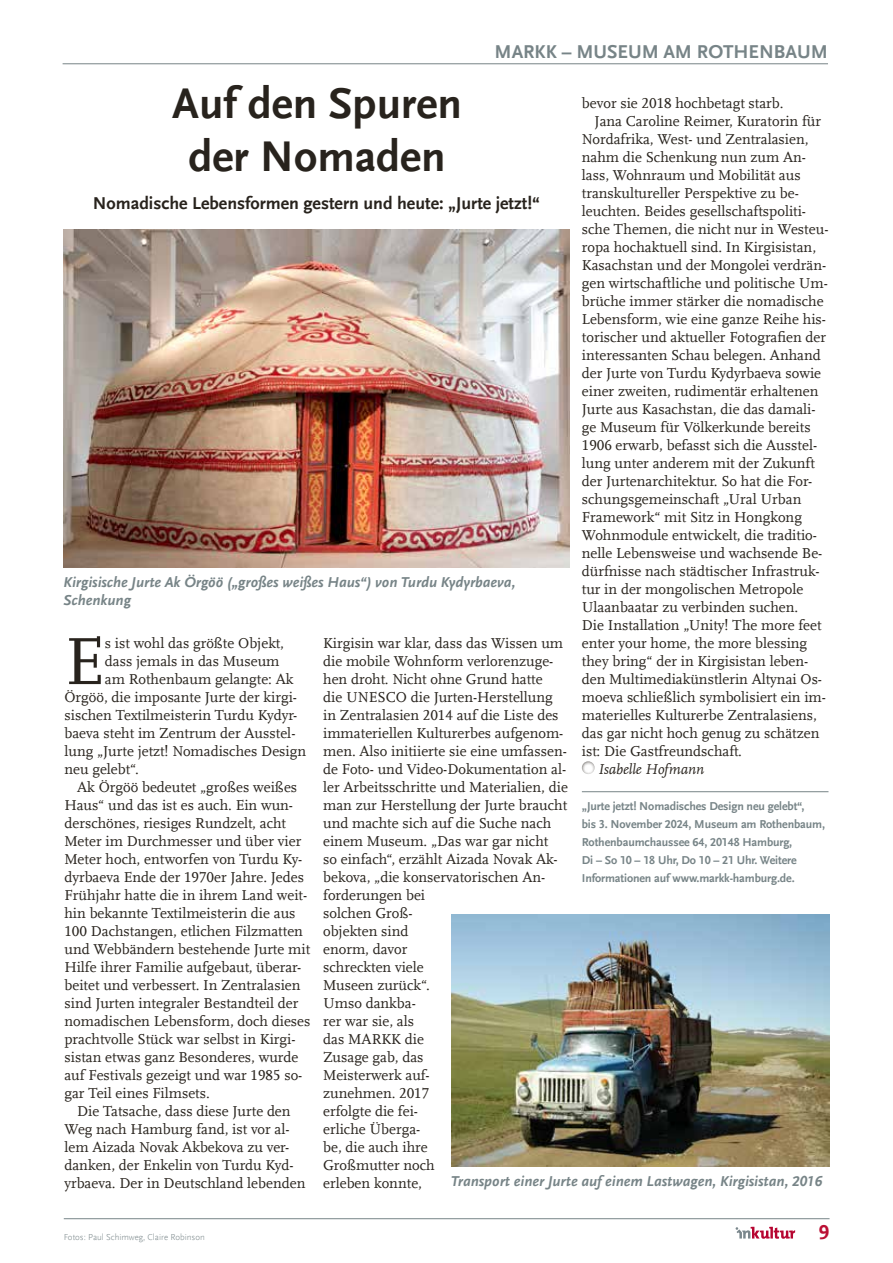
<style>
.page{position:relative;width:893px;height:1263px;background:#fff}
.page>*{position:absolute;margin:0;border:0;box-sizing:border-box;transform-origin:0 0}
.t1{font:69.6px "Scala Offc";color:#28231d}
.t2{font:700 45px/52.5px "Scala Sans Offc";color:#28231d;text-align:center}
.t3{font:700 21px "Scala Sans Offc";color:#bb1034}
.t4{font:700 19.5px "Scala Sans Offc";color:#778487}
.t5{font:700 18px "Scala Sans Offc";color:#28231d}
.t6{font:15px/18px "Scala Offc";color:#28231d}
.t7{font:italic 700 15px/18px "Scala Sans Offc";color:#778487}
.t8{font:italic 15px "Scala Offc";letter-spacing:-.005em;color:#28231d}
.t9{font:700 12px/18px "Scala Sans Offc";letter-spacing:-.01em;color:#778487}
.t10{font:300 9px "Scala Sans Offc";color:#778487}
</style>
<div class="page">
<hr style="left:63px;top:63px;width:765px;height:1px;background:#778487">
<hr style="left:64px;top:1218px;width:765px;height:1px;background:#778487">
<svg style="left:736px;top:1227px;width:59px;height:12px"></svg>
<img style="left:452px;top:914px;width:377px;height:252px">
<img style="left:63px;top:230px;width:507px;height:337px">
<hr style="left:582px;top:791px;width:246px;height:1px;background:#778487">
<div style="left:568px;top:749px;width:41px;height:26px;background:#28231d;opacity:.75"></div>
<h3 class="t4" style="left:495px;top:41px;width:335px">MARKK – MUSEUM AM ROTHENBAUM</h3>
<h2 class="t2" style="left:172px;top:78px;width:291px">Auf den Spuren der Nomaden</h2>
<p class="t5" style="left:93px;top:193px;width:449px">Nomadische Lebensformen gestern und heute: „Jurte jetzt!“</p>
<p class="t6" style="left:582px;top:94px;width:203px">bevor sie 2018 hochbetagt starb.</p>
<p class="t6" style="left:595px;top:112px;width:228px">Jana Caroline Reimer, Kuratorin für</p>
<p class="t6" style="left:582px;top:130px;width:228px">Nordafrika, West- und Zentralasien,</p>
<p class="t6" style="left:582px;top:148px;width:226px">nahm die Schenkung nun zum An-</p>
<p class="t6" style="left:582px;top:166px;width:220px">lass, Wohnraum und Mobilität aus</p>
<p class="t6" style="left:582px;top:184px;width:218px">transkultureller Perspektive zu be-</p>
<p class="t6" style="left:582px;top:202px;width:226px">leuchten. Beides gesellschaftspoliti-</p>
<p class="t6" style="left:582px;top:220px;width:248px">sche Themen, die nicht nur in Westeu-</p>
<p class="t6" style="left:582px;top:238px;width:236px">ropa hochaktuell sind. In Kirgisistan,</p>
<p class="t6" style="left:582px;top:256px;width:246px">Kasachstan und der Mongolei verdrän-</p>
<p class="t6" style="left:582px;top:274px;width:248px">gen wirtschaftliche und politische Um-</p>
<p class="t6" style="left:582px;top:292px;width:243px">brüche immer stärker die nomadische</p>
<p class="t6" style="left:582px;top:310px;width:246px">Lebensform, wie eine ganze Reihe his-</p>
<p class="t6" style="left:582px;top:328px;width:246px">torischer und aktueller Fotografien der</p>
<p class="t6" style="left:582px;top:346px;width:240px">interessanten Schau belegen. Anhand</p>
<p class="t6" style="left:582px;top:364px;width:241px">der Jurte von Turdu Kydyrbaeva sowie</p>
<p class="t6" style="left:582px;top:382px;width:238px">einer zweiten, rudimentär erhaltenen</p>
<p class="t6" style="left:582px;top:400px;width:235px">Jurte aus Kasachstan, die das damali-</p>
<p class="t6" style="left:582px;top:418px;width:230px">ge Museum für Völkerkunde bereits</p>
<p class="t6" style="left:582px;top:436px;width:237px">1906 erwarb, befasst sich die Ausstel-</p>
<p class="t6" style="left:582px;top:454px;width:235px">lung unter anderem mit der Zukunft</p>
<p class="t6" style="left:582px;top:472px;width:232px">der Jurtenarchitektur. So hat die For-</p>
<p class="t6" style="left:582px;top:490px;width:221px">schungsgemeinschaft „Ural Urban</p>
<p class="t6" style="left:582px;top:508px;width:222px">Framework“ mit Sitz in Hongkong</p>
<p class="t6" style="left:582px;top:526px;width:237px">Wohnmodule entwickelt, die traditio-</p>
<p class="t6" style="left:582px;top:544px;width:242px">nelle Lebensweise und wachsende Be-</p>
<p class="t6" style="left:582px;top:562px;width:239px">dürfnisse nach städtischer Infrastruk-</p>
<p class="t6" style="left:582px;top:580px;width:223px">tur in der mongolischen Metropole</p>
<p class="t6" style="left:582px;top:598px;width:218px">Ulaanbaatar zu verbinden suchen.</p>
<p class="t6" style="left:582px;top:616px;width:241px">Die Installation „Unity! The more feet</p>
<p class="t6" style="left:582px;top:634px;width:227px">enter your home, the more blessing</p>
<p class="t6" style="left:582px;top:652px;width:228px">they bring“ der in Kirgisistan leben-</p>
<p class="t6" style="left:582px;top:670px;width:242px">den Multimediakünstlerin Altynai Os-</p>
<p class="t6" style="left:582px;top:688px;width:246px">moeva schließlich symbolisiert ein im-</p>
<p class="t6" style="left:582px;top:706px;width:237px">materielles Kulturerbe Zentralasiens,</p>
<p class="t6" style="left:582px;top:724px;width:239px">das gar nicht hoch genug zu schätzen</p>
<p class="t6" style="left:582px;top:742px;width:162px">ist: Die Gastfreundschaft.</p>
<p class="t8" style="left:598px;top:761px;width:107px">Isabelle Hofmann</p>
<p class="t9" style="left:582px;top:797px;width:245px">„Jurte jetzt! Nomadisches Design neu gelebt“,<br>bis 3. November 2024, Museum am Rothenbaum, Rothenbaumchaussee 64, 20148 Hamburg,<br>Di – So 10 – 18 Uhr, Do 10 – 21 Uhr. Weitere Informationen auf www.markk-hamburg.de.</p>
<p class="t7" style="left:64px;top:573px;width:453px">Kirgisische Jurte Ak Örgöö („großes weißes Haus“) von Turdu Kydyrbaeva,<br>Schenkung</p>
<p class="t6" style="left:323px;top:634px;width:246px">Kirgisin war klar, dass das Wissen um die mobile Wohnform verlorenzuge&shy;hen droht. Nicht ohne Grund hatte<br>die UNESCO die Jurten-Herstellung in Zentralasien 2014 auf die Liste des immateriellen Kulturerbes aufgenom&shy;men. Also initiierte sie eine umfassen&shy;de Foto- und Video-Dokumentation al&shy;ler Arbeitsschritte und Materialien, die man zur Herstellung der Jurte braucht und machte sich auf die Suche nach einem Museum. „Das war gar nicht<br>so einfach“, erzählt Aizada Novak Ak&shy;bekova, „die konservatorischen An&shy;forderungen bei<br>solchen Groß-<br>objekten sind<br>enorm, davor<br>schreckten viele<br>Museen zurück“.<br>Umso dankba-<br>rer war sie, als<br>das MARKK die<br>Zusage gab, das<br>Meisterwerk auf-<br>zunehmen. 2017<br>erfolgte die fei-<br>erliche Überga-<br>be, die auch ihre<br>Großmutter noch<br>erleben konnte,</p>
<h1 class="t1" style="left:64px;top:623px;width:42px">E</h1>
<p class="t6" style="left:105px;top:634px;width:180px">s ist wohl das größte Objekt,</p>
<p class="t6" style="left:105px;top:652px;width:176px">dass jemals in das Museum</p>
<p class="t6" style="left:105px;top:670px;width:190px">am Rothenbaum gelangte: Ak</p>
<p class="t6" style="left:64px;top:688px;width:234px">Örgöö, die imposante Jurte der kirgi-</p>
<p class="t6" style="left:64px;top:706px;width:234px">sischen Textilmeisterin Turdu Kydyr-</p>
<p class="t6" style="left:64px;top:724px;width:232px">baeva steht im Zentrum der Ausstel-</p>
<p class="t6" style="left:64px;top:742px;width:243px">lung „Jurte jetzt! Nomadisches Design</p>
<p class="t6" style="left:64px;top:760px;width:76px">neu gelebt“.</p>
<p class="t6" style="left:77px;top:778px;width:222px">Ak Örgöö bedeutet „großes weißes</p>
<p class="t6" style="left:64px;top:796px;width:230px">Haus“ und das ist es auch. Ein wun-</p>
<p class="t6" style="left:64px;top:814px;width:223px">derschönes, riesiges Rundzelt, acht</p>
<p class="t6" style="left:64px;top:832px;width:238px">Meter im Durchmesser und über vier</p>
<p class="t6" style="left:64px;top:850px;width:239px">Meter hoch, entworfen von Turdu Ky-</p>
<p class="t6" style="left:64px;top:868px;width:241px">dyrbaeva Ende der 1970er Jahre. Jedes</p>
<p class="t6" style="left:64px;top:886px;width:244px">Frühjahr hatte die in ihrem Land weit-</p>
<p class="t6" style="left:64px;top:904px;width:233px">hin bekannte Textilmeisterin die aus</p>
<p class="t6" style="left:64px;top:922px;width:240px">100 Dachstangen, etlichen Filzmatten</p>
<p class="t6" style="left:64px;top:940px;width:247px">und Webbändern bestehende Jurte mit</p>
<p class="t6" style="left:64px;top:958px;width:238px">Hilfe ihrer Familie aufgebaut, überar-</p>
<p class="t6" style="left:64px;top:976px;width:238px">beitet und verbessert. In Zentralasien</p>
<p class="t6" style="left:64px;top:994px;width:235px">sind Jurten integraler Bestandteil der</p>
<p class="t6" style="left:64px;top:1012px;width:248px">nomadischen Lebensform, doch dieses</p>
<p class="t6" style="left:64px;top:1030px;width:233px">prachtvolle Stück war selbst in Kirgi-</p>
<p class="t6" style="left:64px;top:1048px;width:235px">sistan etwas ganz Besonderes, wurde</p>
<p class="t6" style="left:64px;top:1066px;width:239px">auf Festivals gezeigt und war 1985 so-</p>
<p class="t6" style="left:64px;top:1084px;width:147px">gar Teil eines Filmsets.</p>
<p class="t6" style="left:77px;top:1102px;width:215px">Die Tatsache, dass diese Jurte den</p>
<p class="t6" style="left:64px;top:1120px;width:227px">Weg nach Hamburg fand, ist vor al-</p>
<p class="t6" style="left:64px;top:1138px;width:226px">lem Aizada Novak Akbekova zu ver-</p>
<p class="t6" style="left:64px;top:1156px;width:231px">danken, der Enkelin von Turdu Kyd-</p>
<p class="t6" style="left:64px;top:1174px;width:242px">yrbaeva. Der in Deutschland lebenden</p>
<p class="t7" style="left:451px;top:1172px;width:373px">Transport einer Jurte auf einem Lastwagen, Kirgisistan, 2016</p>
<p class="t10" style="left:64px;top:1232px;width:143px">Fotos: Paul Schimweg, Claire Robinson</p>
<h3 class="t3" style="left:819px;top:1220px;width:12px">9</h3>
</div>
